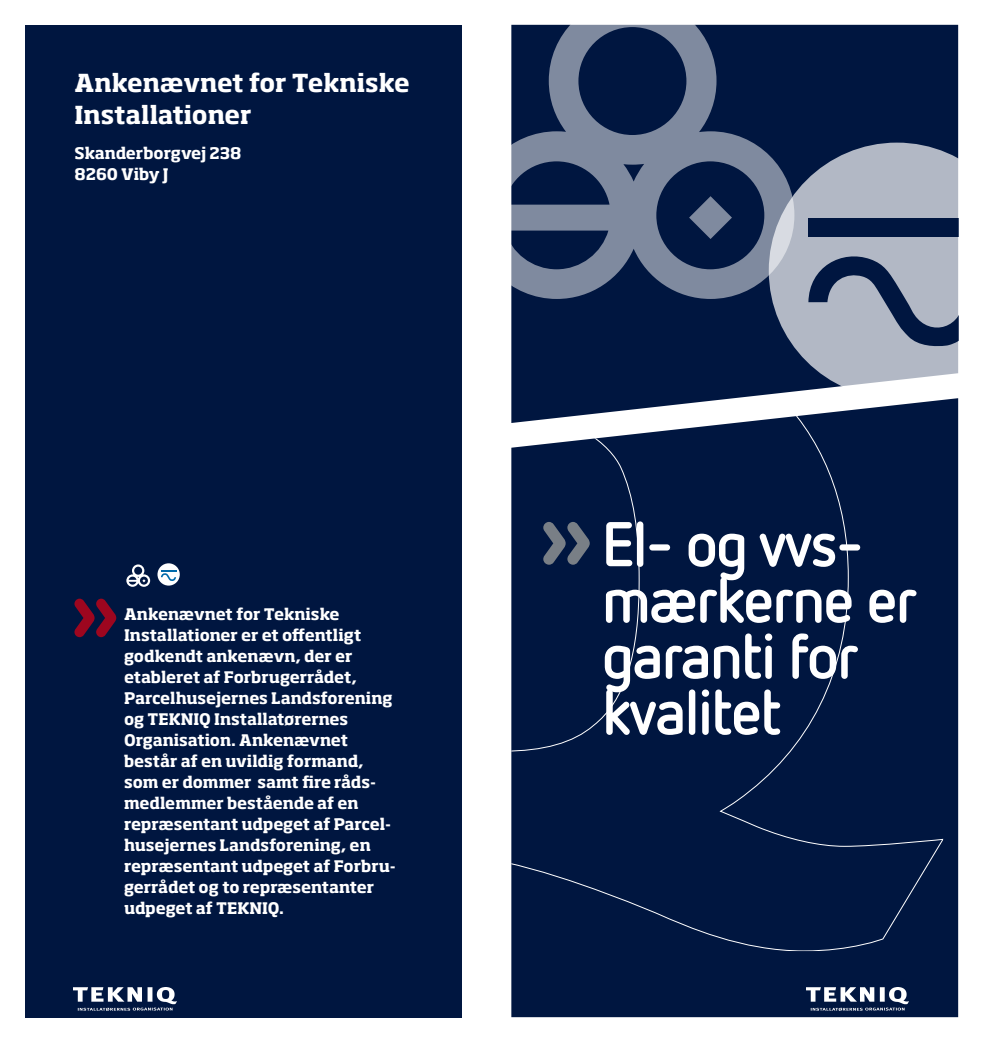
<style>
.page{position:relative;width:983px;height:1042px;background:#fff}
.page>*{position:absolute;margin:0;border:0;box-sizing:border-box;transform-origin:0 0}
.t1{font:700 109.38px "Netto OT";color:#797f86}
.Rubrik{font:700 63px/56px "Netto OT";letter-spacing:-.03em;color:#fff}
.t2{font:700 24.5px/31.5px "Soho Std";letter-spacing:-.005em;color:#fff}
.t3{font:700 15.75px/21px "Soho Std";letter-spacing:-.005em;color:#fff}
</style>
<div class="page">
<div style="left:511px;top:423px;width:446px;height:594px;background:#001640"></div>
<div style="left:511px;top:423px;width:432px;height:528px;background:#001640"></div>
<svg style="left:511px;top:25px;width:446px;height:398px;background:#1f3257"></svg>
<img style="left:805px;top:987px;width:103px;height:23px">
<div style="left:25px;top:25px;width:436px;height:992px;background:#001640"></div>
<img style="left:74px;top:987px;width:102px;height:23px">
<svg style="left:511px;top:24px;width:283px;height:275px;background:#38496a"></svg>
<svg style="left:768px;top:143px;width:189px;height:247px;background:#939cae"></svg>
<svg style="left:808px;top:249px;width:149px;height:98px;background:#848ea3"></svg>
<div style="left:808px;top:218px;width:149px;height:19px;background:#001640"></div>
<svg style="left:74px;top:599px;width:42px;height:38px"></svg>
<svg style="left:126px;top:564px;width:24px;height:23px"></svg>
<div style="left:157px;top:563px;width:23px;height:22px;background:#fff;border-radius:50%"></div>
<svg style="left:161px;top:570px;width:15px;height:11px"></svg>
<p class="t2" style="left:74px;top:67px;width:337px">Ankenævnet for Tekniske<br>Installationer</p>
<p class="t3" style="left:74px;top:142px;width:168px">Skanderborgvej 238</p>
<p class="t3" style="left:74px;top:163px;width:96px">8260 Viby J</p>
<p class="t3" style="left:124px;top:603px;width:217px">Ankenævnet for Tekniske</p>
<p class="t3" style="left:124px;top:624px;width:239px">Installationer er et offentligt godkendt ankenævn, der er etableret af Forbrugerrådet,</p>
<p class="t3" style="left:124px;top:687px;width:270px">Parcelhusejernes Landsforening og TEKNIQ Installatørernes</p>
<p class="t3" style="left:124px;top:729px;width:273px">Organisation. Ankenævnet består af en uvildig formand, som er dommer samt fire råds&shy;medlemmer bestående af en repræsentant udpeget af Parcel&shy;husejernes Landsforening, en repræsentant udpeget af Forbru&shy;gerrådet og to repræsentanter udpeget af TEKNIQ.</p>
<p class="t1" style="left:537px;top:463px;width:60px">»</p>
<p class="Rubrik" style="left:601px;top:514px;width:317px">El- og vvs&shy;mærkerne er garanti for kvalitet</p>
</div>
